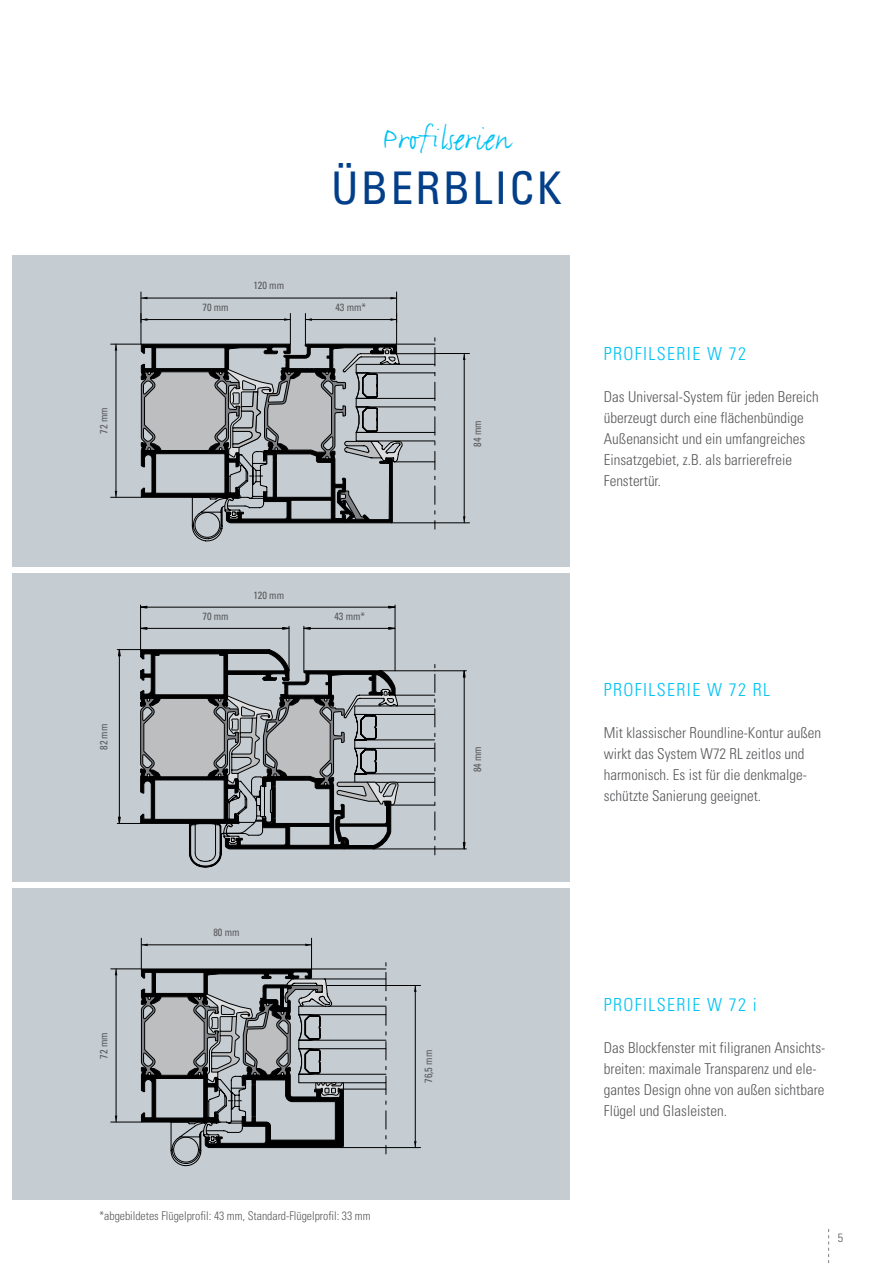
<style>
.page{position:relative;width:893px;height:1263px;background:#fff}
.page>*{position:absolute;margin:0;border:0;box-sizing:border-box;transform-origin:0 0}
.t1{font:condensed 45px "Univers";letter-spacing:.05em;color:#023f88}
.t2{font:36px "FF Justlefthand";color:#00c2f4}
.t3{font:300 condensed 18px "Univers";letter-spacing:.075em;color:#00c2f4}
.t4{font:300 condensed 15px/21px "Univers";color:#58595b}
.t5{font:300 condensed 12px "Univers";color:#58595b}
.t6{font:condensed 10.5px "Univers";color:#58595b}
</style>
<div class="page">
<svg style="left:828px;top:1229px;width:1px;height:34px"></svg>
<div style="left:13px;top:255px;width:557px;height:312px;background:#c5ccd2"></div>
<div style="left:13px;top:573px;width:557px;height:309px;background:#c5ccd2"></div>
<div style="left:13px;top:888px;width:557px;height:312px;background:#c5ccd2"></div>
<hr style="left:435px;top:523px;width:34px;height:1px;background:#000">
<hr style="left:435px;top:353px;width:34px;height:1px;background:#000">
<hr style="left:464px;top:354px;width:1px;height:169px;background:#000">
<hr style="left:111px;top:497px;width:30px;height:1px;background:#000">
<hr style="left:111px;top:344px;width:30px;height:1px;background:#000">
<hr style="left:116px;top:344px;width:1px;height:153px;background:#000">
<hr style="left:290px;top:313px;width:1px;height:31px;background:#000">
<hr style="left:141px;top:313px;width:1px;height:31px;background:#000">
<hr style="left:396px;top:313px;width:1px;height:31px;background:#000">
<hr style="left:305px;top:313px;width:1px;height:31px;background:#000">
<hr style="left:141px;top:319px;width:149px;height:1px;background:#000">
<hr style="left:306px;top:319px;width:91px;height:1px;background:#000">
<hr style="left:396px;top:292px;width:1px;height:31px;background:#000">
<hr style="left:141px;top:292px;width:1px;height:31px;background:#000">
<hr style="left:141px;top:298px;width:256px;height:1px;background:#000">
<svg style="left:141px;top:338px;width:295px;height:204px"></svg>
<svg style="left:115px;top:344px;width:2px;height:7px"></svg>
<hr style="left:386px;top:1147px;width:35px;height:1px;background:#000">
<hr style="left:327px;top:985px;width:94px;height:1px;background:#000">
<hr style="left:415px;top:985px;width:1px;height:162px;background:#000">
<hr style="left:111px;top:1122px;width:30px;height:1px;background:#000">
<hr style="left:111px;top:969px;width:30px;height:1px;background:#000">
<hr style="left:116px;top:969px;width:1px;height:153px;background:#000">
<hr style="left:311px;top:938px;width:1px;height:31px;background:#000">
<hr style="left:141px;top:938px;width:1px;height:31px;background:#000">
<hr style="left:142px;top:944px;width:169px;height:1px;background:#000">
<svg style="left:141px;top:962px;width:246px;height:204px"></svg>
<svg style="left:141px;top:943px;width:7px;height:3px"></svg>
<svg style="left:305px;top:943px;width:6px;height:3px"></svg>
<hr style="left:140px;top:605px;width:1px;height:44px;background:#000">
<hr style="left:289px;top:626px;width:1px;height:45px;background:#000">
<hr style="left:141px;top:628px;width:148px;height:1px;background:#000">
<hr style="left:304px;top:626px;width:1px;height:45px;background:#000">
<hr style="left:395px;top:605px;width:1px;height:66px;background:#000">
<hr style="left:304px;top:628px;width:91px;height:1px;background:#000">
<svg style="left:117px;top:648px;width:319px;height:220px"></svg>
<hr style="left:141px;top:607px;width:254px;height:1px;background:#000">
<hr style="left:434px;top:670px;width:32px;height:1px;background:#000">
<hr style="left:434px;top:849px;width:32px;height:1px;background:#000">
<hr style="left:464px;top:671px;width:1px;height:178px;background:#000">
<p class="t6" style="left:97px;top:434px;width:28px;rotate:-90deg">72 mm</p>
<p class="t6" style="left:97px;top:750px;width:28px;rotate:-90deg">82 mm</p>
<p class="t6" style="left:253px;top:279px;width:32px">120 mm</p>
<h2 class="t2" style="left:383px;top:116px;width:129px">Profilserien</h2>
<h1 class="t1" style="left:331px;top:160px;width:232px">ÜBERBLICK</h1>
<p class="t6" style="left:203px;top:300px;width:28px">70 mm</p>
<p class="t6" style="left:335px;top:300px;width:32px">43 mm*</p>
<p class="t6" style="left:253px;top:588px;width:32px">120 mm</p>
<p class="t6" style="left:203px;top:609px;width:28px">70 mm</p>
<p class="t6" style="left:334px;top:609px;width:32px">43 mm*</p>
<p class="t6" style="left:471px;top:447px;width:28px;rotate:-90deg">84 mm</p>
<p class="t6" style="left:471px;top:772px;width:28px;rotate:-90deg">84 mm</p>
<p class="t3" style="left:604px;top:343px;width:144px">Profilserie W 72</p>
<p class="t4" style="left:604px;top:386px;width:216px">Das Universal-System für jeden Bereich überzeugt durch eine flächenbündige Außenansicht und ein umfangreiches Einsatzgebiet, z.B. als barrierefreie Fenstertür.</p>
<p class="t3" style="left:604px;top:679px;width:168px">Profilserie W 72 RL</p>
<p class="t4" style="left:604px;top:722px;width:219px">Mit klassischer Roundline-Kontur außen wirkt das System W72 RL zeitlos und harmonisch. Es ist für die denkmalge&shy;schützte Sanierung geeignet.</p>
<p class="t6" style="left:97px;top:1058px;width:28px;rotate:-90deg">72 mm</p>
<p class="t6" style="left:213px;top:925px;width:28px">80 mm</p>
<p class="t5" style="left:99px;top:1208px;width:273px">*abgebildetes Flügelprofil: 43 mm, Standard-Flügelprofil: 33 mm</p>
<p class="t6" style="left:422px;top:1083px;width:35px;rotate:-90deg">76,5 mm</p>
<p class="t3" style="left:604px;top:994px;width:154px">Profilserie W 72 i</p>
<p class="t4" style="left:604px;top:1037px;width:223px">Das Blockfenster mit filigranen Ansichts&shy;breiten: maximale Transparenz und ele&shy;gantes Design ohne von außen sichtbare Flügel und Glasleisten.</p>
<p class="t5" style="left:838px;top:1231px;width:7px">5</p>
</div>
